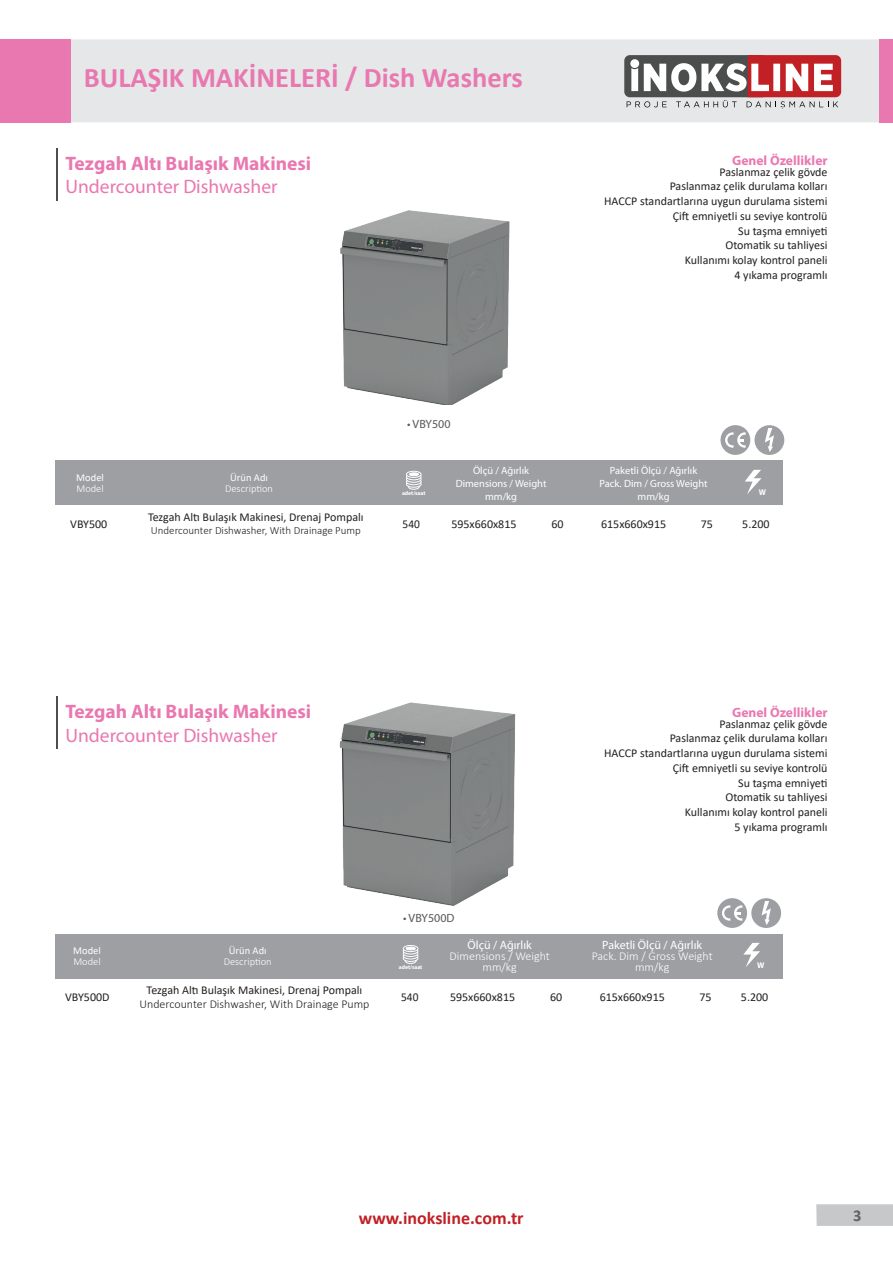
<style>
.page{position:relative;width:893px;height:1263px;background:#fff}
.page>*{position:absolute;margin:0;border:0;box-sizing:border-box;transform-origin:0 0}
.t1{font:700 28.5px "Calibri";color:#e978b0}
.t2{font:700 19.5px "Myriad Pro";color:#e978b0}
.t3{font:19.5px "Myriad Pro";color:#e978b0}
.t4{font:700 18px "Calibri";color:#c12025}
.t5{font:700 16.5px "Calibri";color:#636366}
.t6{font:700 13.5px "Myriad Pro";color:#e978b0}
.t7{font:12px/14.7px "Calibri";color:#231f20;text-align:right}
.t8{font:300 12px/11.2px "Calibri";color:#fff;text-align:center}
.t9{font:300 12px "Calibri";color:#231f20}
.t10{font:12px "Myriad Pro";color:#fff}
.t11{font:12px "Myriad Pro";color:#57585a}
.t12{font:12px "Calibri";color:#231f20;scale:.95 1}
.t13{font:300 10.95px "Calibri";color:#231f20}
.t14{font:10.5px/12.6px "Myriad Pro";color:#fff;text-align:center}
.t15{font:300 10.5px "Calibri";color:#fff}
.t16{font:10.5px "Calibri";color:#fff}
.t17{font:700 8.25px "Myriad Pro";color:#fff}
.t18{font:700 5.55px "Myriad Pro";color:#fff}
</style>
<div class="page">
<div style="left:816px;top:1204px;width:77px;height:22px;background:#c7c8ca"></div>
<div style="left:71px;top:39px;width:808px;height:83px;background:#e6e7e9"></div>
<div style="left:879px;top:39px;width:14px;height:83px;background:#e978b0"></div>
<div style="left:0;top:39px;width:71px;height:83px;background:#e978b0"></div>
<div style="left:55px;top:460px;width:728px;height:45px;background:#9d9fa2"></div>
<div style="left:55px;top:934px;width:728px;height:45px;background:#9d9fa2"></div>
<div style="left:720px;top:425px;width:30px;height:30px;background:#9d9fa2;border-radius:50%"></div>
<svg style="left:725px;top:432px;width:21px;height:16px"></svg>
<div style="left:754px;top:425px;width:30px;height:30px;background:#9d9fa2;border-radius:50%"></div>
<svg style="left:765px;top:428px;width:9px;height:24px"></svg>
<img style="left:340px;top:210px;width:170px;height:195px">
<svg style="left:408px;top:487px;width:12px;height:3px"></svg>
<div style="left:406px;top:481px;width:16px;height:7px;border:1px solid #fff;border-radius:50%"></div>
<div style="left:406px;top:478px;width:16px;height:7px;border:1px solid #fff;border-radius:50%"></div>
<svg style="left:406px;top:476px;width:15px;height:6px"></svg>
<div style="left:406px;top:476px;width:16px;height:7px;border:1px solid #fff;border-radius:50%"></div>
<div style="left:406px;top:473px;width:16px;height:7px;border:1px solid #fff;border-radius:50%"></div>
<div style="left:406px;top:471px;width:16px;height:7px;border:1px solid #fff;border-radius:50%"></div>
<svg style="left:409px;top:473px;width:10px;height:3px"></svg>
<svg style="left:405px;top:960px;width:13px;height:4px"></svg>
<div style="left:403px;top:955px;width:15px;height:7px;border:1px solid #fff;border-radius:50%"></div>
<div style="left:403px;top:952px;width:15px;height:7px;border:1px solid #fff;border-radius:50%"></div>
<svg style="left:403px;top:950px;width:15px;height:6px"></svg>
<div style="left:403px;top:950px;width:15px;height:7px;border:1px solid #fff;border-radius:50%"></div>
<div style="left:403px;top:947px;width:15px;height:7px;border:1px solid #fff;border-radius:50%"></div>
<div style="left:403px;top:945px;width:15px;height:7px;border:1px solid #fff;border-radius:50%"></div>
<svg style="left:406px;top:947px;width:10px;height:3px"></svg>
<svg style="left:745px;top:470px;width:16px;height:24px"></svg>
<div style="left:717px;top:898px;width:30px;height:30px;background:#9d9fa2;border-radius:50%"></div>
<svg style="left:722px;top:905px;width:20px;height:16px"></svg>
<div style="left:751px;top:898px;width:30px;height:30px;background:#9d9fa2;border-radius:50%"></div>
<svg style="left:762px;top:901px;width:9px;height:24px"></svg>
<svg style="left:743px;top:943px;width:17px;height:24px"></svg>
<img style="left:339px;top:702px;width:177px;height:204px">
<hr style="left:56px;top:148px;width:2px;height:52px;background:#4c4e4e">
<hr style="left:56px;top:697px;width:2px;height:52px;background:#4c4e4e">
<svg style="left:624px;top:55px;width:217px;height:54px"></svg>
<div style="left:630px;top:59px;width:9px;height:9px;background:#fff;border-radius:50%"></div>
<h1 class="t1" style="left:84px;top:57px;width:440px">BULAŞIK MAKİNELERİ / Dish Washers</h1>
<h2 class="t2" style="left:66px;top:150px;width:247px">Tezgah Altı Bulaşık Makinesi</h2>
<h2 class="t3" style="left:66px;top:174px;width:214px">Undercounter Dishwasher</h2>
<p class="t6" style="left:732px;top:152px;width:97px">Genel Özellikler</p>
<p class="t7" style="left:604px;top:164px;width:225px">Paslanmaz çelik gövde<br>Paslanmaz çelik durulama kolları<br>HACCP standartlarına uygun durulama sistemi<br>Çift emniyetli su seviye kontrolü<br>Su taşma emniyeti<br>Otomatik su tahliyesi<br>Kullanımı kolay kontrol paneli<br>4 yıkama programlı</p>
<p class="t16" style="left:76px;top:470px;width:29px">Model</p>
<p class="t15" style="left:77px;top:482px;width:29px">Model</p>
<p class="t11" style="left:407px;top:416px;width:45px">• VBY500</p>
<p class="t16" style="left:230px;top:470px;width:39px">Ürün Adı</p>
<p class="t15" style="left:225px;top:482px;width:50px">Description</p>
<p class="t18" style="left:402px;top:489px;width:25px">adet/saat</p>
<p class="t14" style="left:456px;top:464px;width:92px">Ölçü / Ağırlık<br>Dimensions / Weight mm/kg</p>
<p class="t14" style="left:599px;top:464px;width:110px">Paketli Ölçü / Ağırlık<br>Pack. Dim / Gross Weight mm/kg</p>
<p class="t17" style="left:759px;top:486px;width:9px">W</p>
<p class="t7" style="left:70px;top:516px;width:39px">VBY500</p>
<p class="t7" style="left:148px;top:509px;width:217px">Tezgah Altı Bulaşık Makinesi, Drenaj Pompalı</p>
<p class="t13" style="left:151px;top:524px;width:211px">Undercounter Dishwasher, With Drainage Pump</p>
<p class="t12" style="left:403px;top:515px;width:20px">540</p>
<p class="t7" style="left:451px;top:516px;width:67px">595x660x815</p>
<p class="t7" style="left:551px;top:516px;width:14px">60</p>
<p class="t7" style="left:601px;top:516px;width:67px">615x660x915</p>
<p class="t7" style="left:701px;top:516px;width:14px">75</p>
<p class="t7" style="left:742px;top:516px;width:29px">5.200</p>
<h2 class="t2" style="left:66px;top:699px;width:247px">Tezgah Altı Bulaşık Makinesi</h2>
<h2 class="t3" style="left:66px;top:723px;width:214px">Undercounter Dishwasher</h2>
<p class="t11" style="left:403px;top:910px;width:53px">• VBY500D</p>
<p class="t6" style="left:732px;top:704px;width:97px">Genel Özellikler</p>
<p class="t7" style="left:604px;top:716px;width:225px">Paslanmaz çelik gövde<br>Paslanmaz çelik durulama kolları<br>HACCP standartlarına uygun durulama sistemi<br>Çift emniyetli su seviye kontrolü<br>Su taşma emniyeti<br>Otomatik su tahliyesi<br>Kullanımı kolay kontrol paneli<br>5 yıkama programlı</p>
<p class="t16" style="left:73px;top:943px;width:29px">Model</p>
<p class="t15" style="left:73px;top:955px;width:29px">Model</p>
<p class="t7" style="left:65px;top:989px;width:46px">VBY500D</p>
<p class="t10" style="left:468px;top:937px;width:66px">Ölçü / Ağırlık</p>
<p class="t8" style="left:450px;top:950px;width:102px">Dimensions / Weight mm/kg</p>
<p class="t10" style="left:602px;top:937px;width:101px">Paketli Ölçü / Ağırlık</p>
<p class="t8" style="left:592px;top:950px;width:122px">Pack. Dim / Gross Weight mm/kg</p>
<p class="t16" style="left:229px;top:943px;width:39px">Ürün Adı</p>
<p class="t15" style="left:224px;top:955px;width:50px">Description</p>
<p class="t17" style="left:757px;top:959px;width:9px">W</p>
<p class="t18" style="left:399px;top:963px;width:25px">adet/saat</p>
<p class="t7" style="left:147px;top:982px;width:217px">Tezgah Altı Bulaşık Makinesi, Drenaj Pompalı</p>
<p class="t9" style="left:139px;top:997px;width:231px">Undercounter Dishwasher, With Drainage Pump</p>
<p class="t12" style="left:401px;top:989px;width:20px">540</p>
<p class="t7" style="left:450px;top:989px;width:67px">595x660x815</p>
<p class="t7" style="left:550px;top:989px;width:14px">60</p>
<p class="t7" style="left:600px;top:989px;width:67px">615x660x915</p>
<p class="t7" style="left:699px;top:989px;width:14px">75</p>
<p class="t7" style="left:741px;top:989px;width:29px">5.200</p>
<h3 class="t4" style="left:359px;top:1205px;width:166px">www.inoksline.com.tr</h3>
<h3 class="t5" style="left:853px;top:1204px;width:10px">3</h3>
</div>
